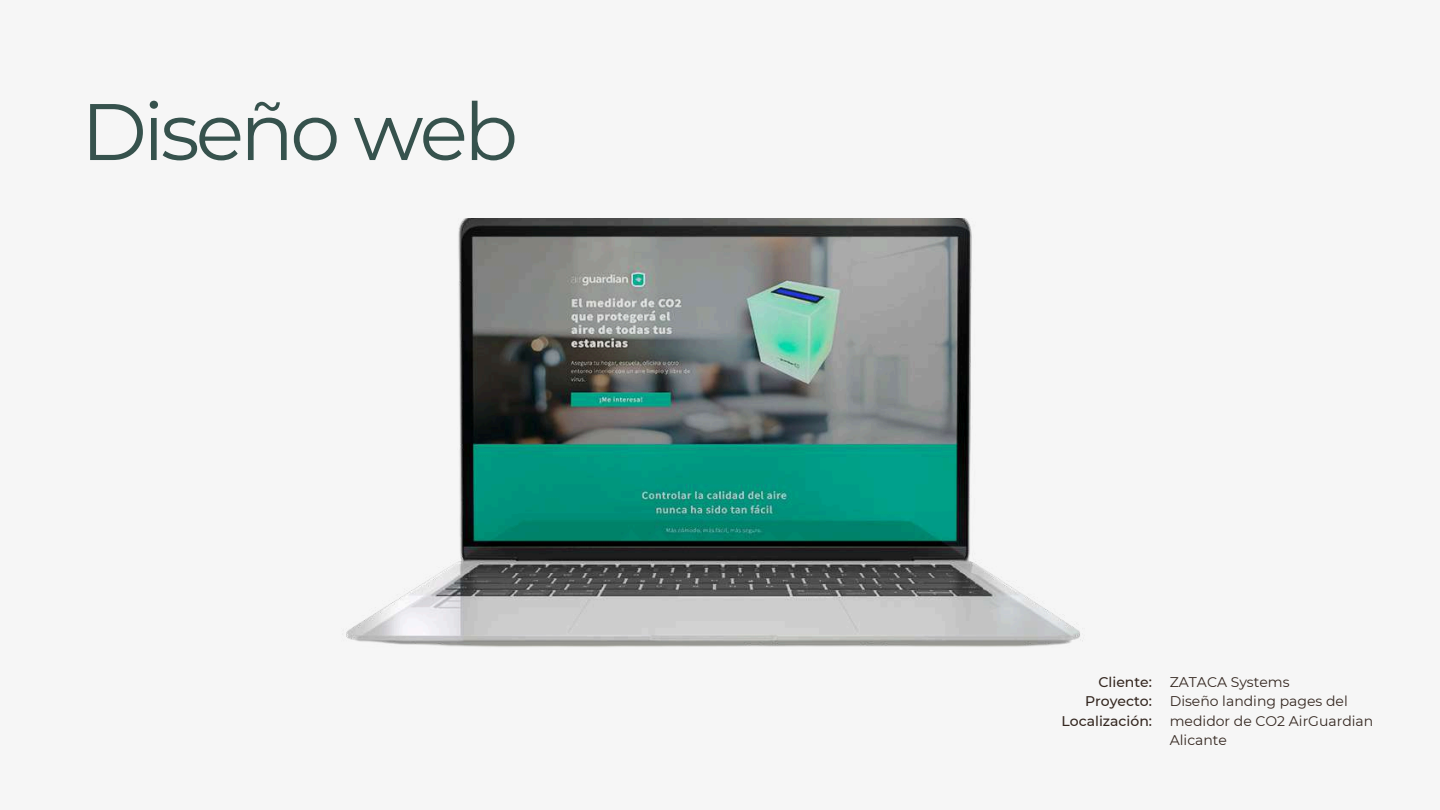
<style>
.page{position:relative;width:1440px;height:810px;background:#f6f6f6}
.page>*{position:absolute;margin:0;border:0;box-sizing:border-box;transform-origin:0 0}
.t1{font:80px "Montserrat";letter-spacing:-.05em;color:#36524d}
.t2{font:14px/19.5px "Montserrat";color:#342720}
.t3{font:500 14px/19.5px "Montserrat";color:#342720;text-align:right}
</style>
<div class="page">
<img style="left:346px;top:218px;width:737px;height:429px">
<h1 class="t1" style="left:81px;top:83px;width:439px">Diseño web</h1>
<p class="t3" style="left:1062px;top:672px;width:92px">Cliente:<br>Proyecto:<br>Localización:</p>
<p class="t2" style="left:1170px;top:672px;width:205px">ZATACA Systems<br>Diseño landing pages del medidor de CO2 AirGuardian<br>Alicante</p>
</div>
